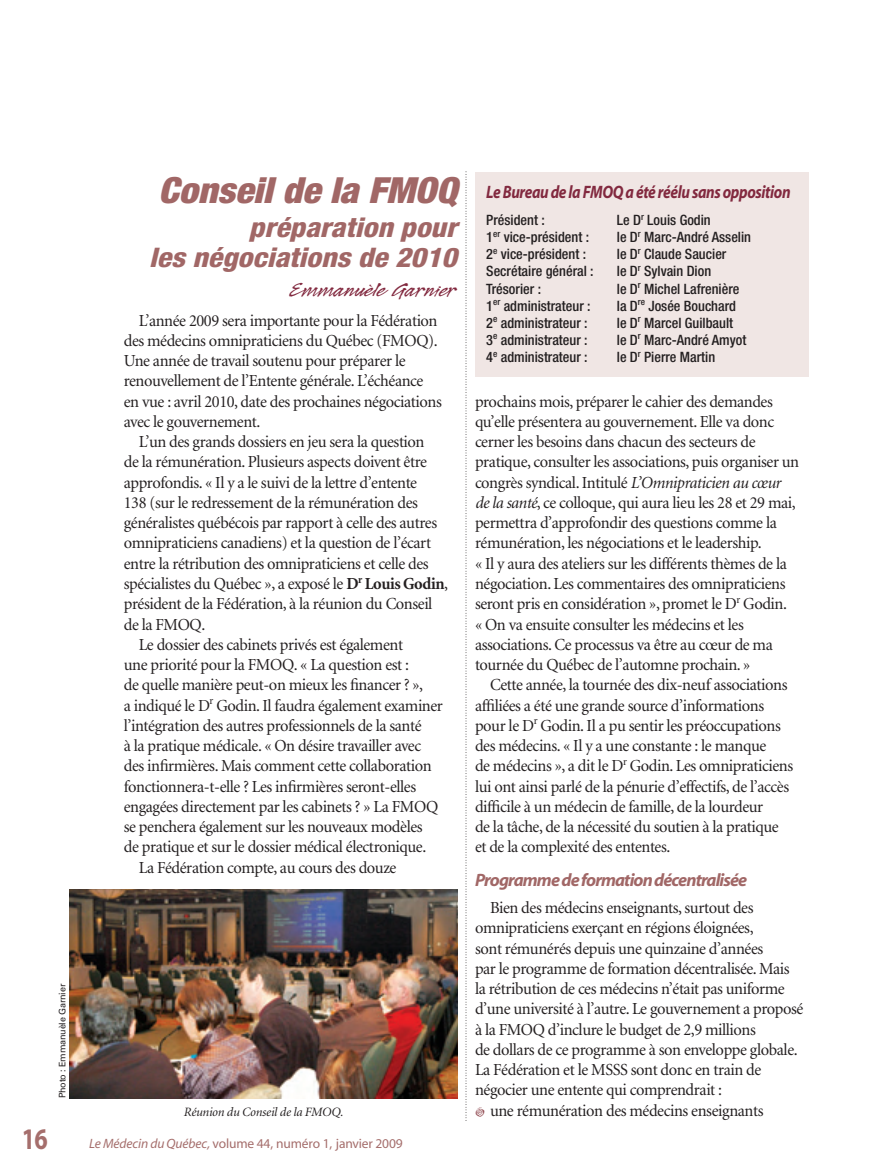
<style>
.page{position:relative;width:878px;height:1175px;background:#fff}
.page>*{position:absolute;margin:0;border:0;box-sizing:border-box;transform-origin:0 0}
.t1{font:italic 900 condensed 36px "Helvetica Neue";color:#a16766;scale:1.05 1}
.t2{font:700 30px "Myriad";color:#a56e6c;scale:.8 1}
.t3{font:italic 800 condensed 27px/30px "Helvetica Neue";color:#a16766;text-align:right;scale:1.1 1}
.t4{font:22.5px "Legault Std";color:#82293f;scale:1.2 1}
.t5{font:italic 700 18px "Myriad";letter-spacing:-.025em;color:#82293f;scale:.85 1}
.t6{font:italic 700 18px "Myriad";letter-spacing:-.05em;color:#a16766}
.t7{font:16.8px/20.2px "Minion";letter-spacing:-.025em;color:#231f20}
.t8{font:500 condensed 14.25px "Helvetica Neue";color:#231f20}
.t9{font:13.5px "Myriad";letter-spacing:-.01em;color:#a56e6c}
.t10{font:italic 12.75px "Minion";letter-spacing:-.015em;color:#231f20}
.t11{font:9px "Univers";letter-spacing:-.015em;color:#231f20}
.s1{font-weight:700}
.s2{font-style:italic}
</style>
<div class="page">
<svg style="left:465px;top:172px;width:1px;height:947px"></svg>
<div style="left:475px;top:172px;width:333px;height:204px;background:#f0e6e4"></div>
<img style="left:70px;top:889px;width:387px;height:209px">
<p class="t11" style="left:59px;top:1098px;width:116px;rotate:-90deg">Photo : Emmanuèle Garnier</p>
<h2 class="t2" style="left:22px;top:1127px;width:34px">16</h2>
<h1 class="t1" style="left:159px;top:177px;width:286px">Conseil de la FMOQ</h1>
<h3 class="t3" style="left:149px;top:215px;width:286px">préparation pour<br>les négociations de 2010</h3>
<h3 class="t4" style="left:290px;top:275px;width:140px">Emmanuèle Garnier</h3>
<p class="t7" style="left:124px;top:311px;width:319px;text-indent:15px">L’année 2009 sera importante pour la Fédération des médecins omnipraticiens du Québec (FMOQ).<br>Une année de travail soutenu pour préparer le renouvellement de l’Entente générale. L’échéance en vue : avril 2010, date des prochaines négociations avec le gouvernement.</p>
<p class="t7" style="left:139px;top:433px;width:287px">L’un des grands dossiers en jeu sera la question</p>
<p class="t7" style="left:124px;top:453px;width:305px">de la rémunération. Plusieurs aspects doivent être</p>
<p class="t7" style="left:124px;top:473px;width:295px">approfondis. « Il y a le suivi de la lettre d’entente</p>
<p class="t7" style="left:124px;top:494px;width:295px">138 (sur le redressement de la rémunération des</p>
<p class="t7" style="left:124px;top:514px;width:315px">généralistes québécois par rapport à celle des autres</p>
<p class="t7" style="left:124px;top:534px;width:309px">omnipraticiens canadiens) et la question de l’écart</p>
<p class="t7" style="left:124px;top:554px;width:306px">entre la rétribution des omnipraticiens et celle des</p>
<p class="t7" style="left:124px;top:575px;width:326px">spécialistes du Québec », a exposé le <span class="s1">D</span><sup>r</sup> <span class="s1">Louis Godin</span>,</p>
<p class="t7" style="left:124px;top:595px;width:310px">président de la Fédération, à la réunion du Conseil</p>
<p class="t7" style="left:124px;top:615px;width:83px">de la FMOQ.</p>
<p class="t7" style="left:139px;top:635px;width:266px">Le dossier des cabinets privés est également</p>
<p class="t7" style="left:124px;top:656px;width:287px">une priorité pour la FMOQ. « La question est :</p>
<p class="t7" style="left:124px;top:676px;width:301px">de quelle manière peut-on mieux les financer ? »,</p>
<p class="t7" style="left:124px;top:696px;width:320px">a indiqué le D<sup>r</sup> Godin. Il faudra également examiner</p>
<p class="t7" style="left:124px;top:716px;width:299px">l’intégration des autres professionnels de la santé</p>
<p class="t7" style="left:124px;top:737px;width:299px">à la pratique médicale. « On désire travailler avec</p>
<p class="t7" style="left:124px;top:757px;width:309px">des infirmières. Mais comment cette collaboration</p>
<p class="t7" style="left:124px;top:777px;width:294px">fonctionnera-t-elle ? Les infirmières seront-elles</p>
<p class="t7" style="left:124px;top:797px;width:316px">engagées directement par les cabinets ? » La FMOQ</p>
<p class="t7" style="left:124px;top:818px;width:300px">se penchera également sur les nouveaux modèles</p>
<p class="t7" style="left:124px;top:838px;width:304px">de pratique et sur le dossier médical électronique.</p>
<p class="t7" style="left:139px;top:858px;width:259px">La Fédération compte, au cours des douze</p>
<p class="t10" style="left:183px;top:1106px;width:161px">Réunion du Conseil de la FMOQ.</p>
<p class="t9" style="left:89px;top:1138px;width:315px"><span class="s2">Le Médecin du Québec,</span> volume 44, numéro 1, janvier 2009</p>
<p class="t5" style="left:486px;top:185px;width:359px">Le Bureau de la FMOQ a été réélu sans opposition</p>
<p class="t8" style="left:486px;top:215px;width:60px">Président :</p>
<p class="t8" style="left:617px;top:215px;width:95px">Le D<sup>r</sup> Louis Godin</p>
<p class="t8" style="left:486px;top:232px;width:104px">1<sup>er</sup> vice-président :</p>
<p class="t8" style="left:617px;top:232px;width:136px">le D<sup>r</sup> Marc-André Asselin</p>
<p class="t8" style="left:486px;top:249px;width:101px">2<sup>e</sup> vice-président :</p>
<p class="t8" style="left:616px;top:249px;width:111px">le D<sup>r</sup> Claude Saucier</p>
<p class="t8" style="left:486px;top:266px;width:109px">Secrétaire général :</p>
<p class="t8" style="left:616px;top:266px;width:96px">le D<sup>r</sup> Sylvain Dion</p>
<p class="t8" style="left:486px;top:283px;width:56px">Trésorier :</p>
<p class="t8" style="left:616px;top:283px;width:124px">le D<sup>r</sup> Michel Lafrenière</p>
<p class="t8" style="left:486px;top:300px;width:106px">1<sup>er</sup> administrateur :</p>
<p class="t8" style="left:616px;top:300px;width:121px">la D<sup>re</sup> Josée Bouchard</p>
<p class="t8" style="left:486px;top:317px;width:103px">2<sup>e</sup> administrateur :</p>
<p class="t8" style="left:616px;top:317px;width:118px">le D<sup>r</sup> Marcel Guilbault</p>
<p class="t8" style="left:486px;top:335px;width:103px">3<sup>e</sup> administrateur :</p>
<p class="t8" style="left:616px;top:335px;width:131px">le D<sup>r</sup> Marc-André Amyot</p>
<p class="t8" style="left:486px;top:352px;width:103px">4<sup>e</sup> administrateur :</p>
<p class="t8" style="left:616px;top:352px;width:100px">le D<sup>r</sup> Pierre Martin</p>
<p class="t7" style="left:475px;top:392px;width:326px">prochains mois, préparer le cahier des demandes qu’elle présentera au gouvernement. Elle va donc cerner les besoins dans chacun des secteurs de pratique, consulter les associations, puis organiser un congrès syndical. Intitulé <span class="s2">L’Omnipraticien au cœur de la santé</span>, ce colloque, qui aura lieu les 28 et 29 mai, permettra d’approfondir des questions comme la rémunération, les négociations et le leadership.<br>« Il y aura des ateliers sur les différents thèmes de la négociation. Les commentaires des omnipraticiens seront pris en considération », promet le D<sup>r</sup> Godin.<br>« On va ensuite consulter les médecins et les associations. Ce processus va être au cœur de ma tournée du Québec de l’automne prochain. »</p>
<p class="t7" style="left:475px;top:676px;width:320px;text-indent:15px">Cette année, la tournée des dix-neuf associations affiliées a été une grande source d’informations pour le D<sup>r</sup> Godin. Il a pu sentir les préoccupations des médecins. « Il y a une constante : le manque<br>de médecins », a dit le D<sup>r</sup> Godin. Les omnipraticiens lui ont ainsi parlé de la pénurie d’effectifs, de l’accès difficile à un médecin de famille, de la lourdeur<br>de la tâche, de la nécessité du soutien à la pratique et de la complexité des ententes.</p>
<p class="t6" style="left:475px;top:873px;width:274px">Programme de formation décentralisée</p>
<p class="t7" style="left:490px;top:899px;width:265px">Bien des médecins enseignants, surtout des</p>
<p class="t7" style="left:475px;top:919px;width:280px">omnipraticiens exerçant en régions éloignées,</p>
<p class="t7" style="left:475px;top:939px;width:290px">sont rémunérés depuis une quinzaine d’années</p>
<p class="t7" style="left:475px;top:959px;width:316px">par le programme de formation décentralisée. Mais</p>
<p class="t7" style="left:475px;top:980px;width:311px">la rétribution de ces médecins n’était pas uniforme</p>
<p class="t7" style="left:475px;top:1000px;width:330px">d’une université à l’autre. Le gouvernement a proposé</p>
<p class="t7" style="left:475px;top:1020px;width:282px">à la FMOQ d’inclure le budget de 2,9 millions</p>
<p class="t7" style="left:475px;top:1040px;width:324px">de dollars de ce programme à son enveloppe globale.</p>
<p class="t7" style="left:475px;top:1061px;width:288px">La Fédération et le MSSS sont donc en train de</p>
<p class="t7" style="left:475px;top:1081px;width:248px">négocier une entente qui comprendrait :</p>
<p class="t7" style="left:490px;top:1101px;width:275px">une rémunération des médecins enseignants</p>
</div>
